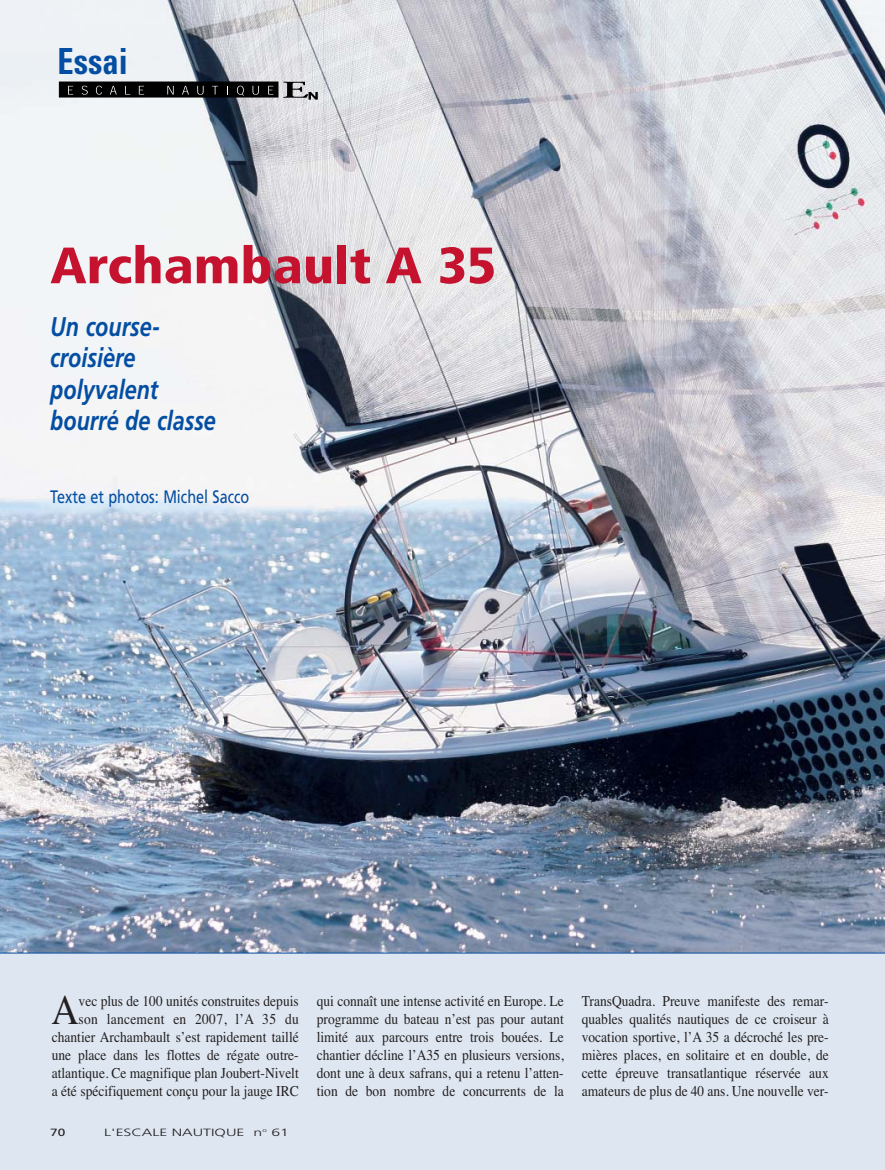
<style>
.page{position:relative;width:885px;height:1170px;background:#fff}
.page>*{position:absolute;margin:0;border:0;box-sizing:border-box;transform-origin:0 0}
.t1{font:900 condensed 51px "Frutiger";color:#c4122f;scale:1.1 1}
.t2{font:42.15px "Times";color:#231f20;scale:.9 1}
.t3{font:700 condensed 36px "Univers";color:#034ea2;scale:.9 1}
.t4{font:italic 700 27px/31.5px "Frutiger";color:#034ea2;scale:.8 1}
.t5{font:18px "Frutiger";color:#034ea2;scale:.8 1}
.t6{font:15px/18px "Times";color:#231f20;text-align:justify;scale:.9 1}
.t7{font:300 10.5px "Frutiger";color:#231f20;scale:1.5 1}
.t8{font:10.5px "Frutiger";color:#231f20;scale:1.3 1}
</style>
<div class="page">
<div style="left:0;top:1px;width:884px;height:1168px;background:#dee7f1"></div>
<img style="left:0;top:1px;width:884px;height:952px">
<div style="left:59px;top:82px;width:219px;height:15px;background:#000"></div>
<svg style="left:68px;top:86px;width:5px;height:8px"></svg>
<svg style="left:82px;top:86px;width:6px;height:9px"></svg>
<svg style="left:96px;top:86px;width:6px;height:9px"></svg>
<svg style="left:110px;top:86px;width:7px;height:8px"></svg>
<svg style="left:139px;top:86px;width:5px;height:8px"></svg>
<svg style="left:167px;top:86px;width:7px;height:8px"></svg>
<svg style="left:182px;top:86px;width:7px;height:8px"></svg>
<svg style="left:197px;top:86px;width:6px;height:9px"></svg>
<svg style="left:212px;top:86px;width:6px;height:8px"></svg>
<svg style="left:237px;top:86px;width:7px;height:10px"></svg>
<svg style="left:252px;top:86px;width:7px;height:9px"></svg>
<svg style="left:268px;top:86px;width:5px;height:8px"></svg>
<svg style="left:283px;top:82px;width:35px;height:18px"></svg>
<h3 class="t3" style="left:57px;top:48px;width:79px">Essai</h3>
<h1 class="t1" style="left:50px;top:245px;width:407px">Archambault A 35</h1>
<h3 class="t4" style="left:50px;top:313px;width:208px">Un course&shy;croisière polyvalent bourré de classe</h3>
<p class="t5" style="left:50px;top:490px;width:250px">Texte et photos: Michel Sacco</p>
<h2 class="t2" style="left:51px;top:994px;width:32px">A</h2>
<p class="t6" style="left:52px;top:993px;width:276px;text-align:right">vec plus de 100 unités construites depuis<br>son lancement en 2007, l’A 35 du chantier Archambault s’est rapidement taillé une place dans les flottes de régate outre&shy;atlantique. Ce magnifique plan Joubert-Nivelt a été spécifiquement conçu pour la jauge IRC</p>
<p class="t6" style="left:317px;top:993px;width:276px">qui connaît une intense activité en Europe. Le programme du bateau n’est pas pour autant limité aux parcours entre trois bouées. Le chantier décline l’A35 en plusieurs versions, dont une à deux safrans, qui a retenu l’atten&shy;tion de bon nombre de concurrents de la</p>
<p class="t6" style="left:581px;top:993px;width:276px">TransQuadra. Preuve manifeste des remar&shy;quables qualités nautiques de ce croiseur à vocation sportive, l’A 35 a décroché les pre&shy;mières places, en solitaire et en double, de cette épreuve transatlantique réservée aux amateurs de plus de 40 ans. Une nouvelle ver-</p>
<p class="t8" style="left:50px;top:1127px;width:13px">70</p>
<p class="t7" style="left:104px;top:1127px;width:125px">L'ESCALE NAUTIQUE n<sup>o</sup> 61</p>
</div>
